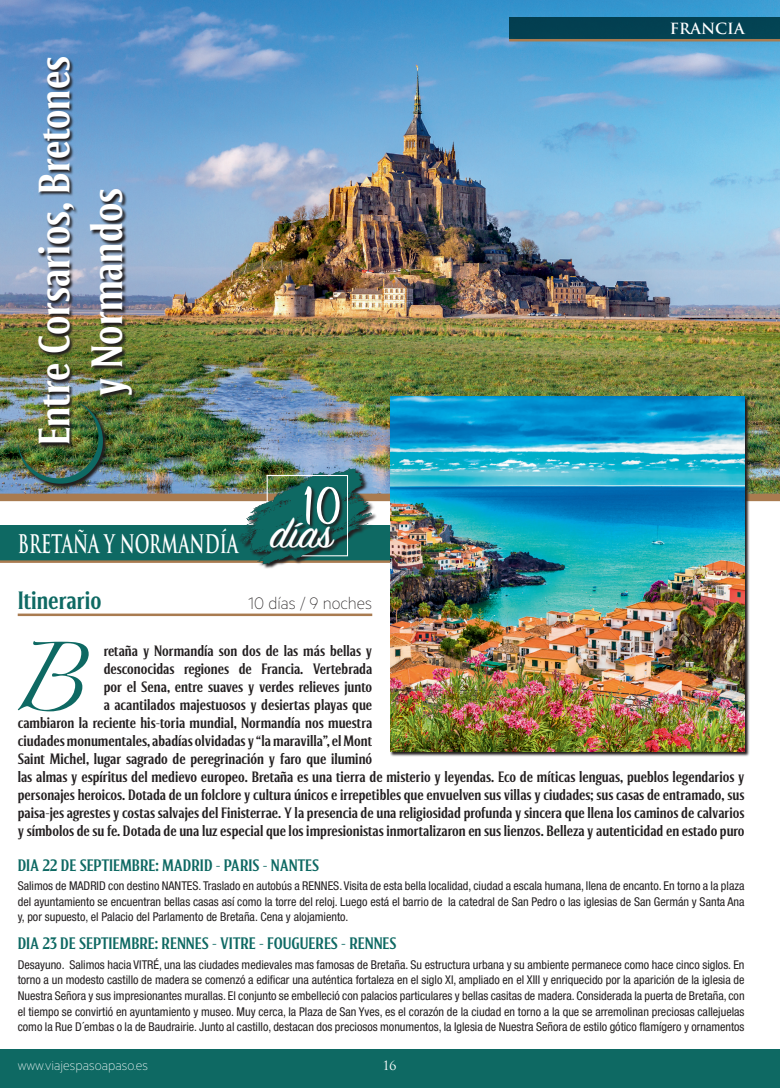
<style>
.page{position:relative;width:780px;height:1088px;background:#fff}
.page>*{position:absolute;margin:0;border:0;box-sizing:border-box;transform-origin:0 0}
.t1{font:61.25px "Zapfino";color:#0e6963}
.t2{font:47.25px "Sign Painter House Script";color:#fff}
.t3{font:43.75px "Schweppes";color:#fff}
.t4{font:700 25px "Trajan";color:#fff;scale:.64 1}
.t5{font:25px "Schweppes";color:#0e6963}
.t6{font:100 18.75px "Metric";color:#231f20}
.t7{font:16.62px "Schweppes";color:#0e6963}
.t8{font:15px "Schweppes";color:#231f20}
.t9{font:100 15px "Metric";color:#fff}
.t10{font:700 15px "Trajan";color:#fff}
.t11{font:12.5px "Trajan";color:#fff}
.t12{font:condensed 12.12px/15.6px "Helvetica Neue";color:#231f20;text-align:justify}
</style>
<div class="page">
<div style="left:0;top:1049px;width:780px;height:39px;background:#0e6963"></div>
<img style="left:0;top:0;width:780px;height:494px">
<img style="left:38px;top:57px;width:98px;height:391px">
<svg style="left:18px;top:403px;width:90px;height:86px"></svg>
<img style="left:18px;top:402px;width:85px;height:82px">
<div style="left:0;top:494px;width:780px;height:7px;background:#a97b50"></div>
<div style="left:0;top:525px;width:744px;height:35px;background:#0e6963"></div>
<hr style="left:0;top:560px;width:744px;height:3px;background:#a97b50">
<div style="left:509px;top:18px;width:271px;height:21px;background:#034152"></div>
<hr style="left:18px;top:613px;width:354px;height:3px;background:#a97b50">
<hr style="left:509px;top:39px;width:271px;height:2px;background:#a97b50">
<img style="left:237px;top:468px;width:140px;height:101px">
<img style="left:390px;top:397px;width:359px;height:359px">
<img style="left:390px;top:397px;width:354px;height:354px">
<img style="left:266px;top:468px;width:84px;height:88px">
<p class="t3" style="left:23px;top:445px;width:390px;rotate:-90deg">Entre Corsarios, Bretones</p>
<p class="t3" style="left:75px;top:395px;width:209px;rotate:-90deg">y Normandos</p>
<p class="t4" style="left:18px;top:528px;width:346px">BRETAÑA Y NORMANDÍA</p>
<p class="t2" style="left:270px;top:504px;width:63px">días</p>
<p class="t5" style="left:18px;top:582px;width:85px">Itinerario</p>
<p class="t6" style="left:248px;top:592px;width:126px">10 días / 9 noches</p>
<p class="t10" style="left:669px;top:19px;width:76px">FRANCIA</p>
<p class="t1" style="left:8px;top:653px;width:76px">B</p>
<p class="t8" style="left:104px;top:640px;width:270px">retaña y Normandía son dos de las más bellas y</p>
<p class="t8" style="left:104px;top:658px;width:270px">desconocidas regiones de Francia. Vertebrada</p>
<p class="t8" style="left:104px;top:676px;width:270px">por el Sena, entre suaves y verdes relieves junto</p>
<p class="t8" style="left:104px;top:694px;width:270px">a acantilados majestuosos y desiertas playas que</p>
<p class="t8" style="left:18px;top:712px;width:356px">cambiaron la reciente his-toria mundial, Normandía nos muestra</p>
<p class="t8" style="left:18px;top:730px;width:356px">ciudades monumentales, abadías olvidadas y “la maravilla”, el Mont</p>
<p class="t8" style="left:18px;top:748px;width:356px">Saint Michel, lugar sagrado de peregrinación y faro que iluminó</p>
<p class="t8" style="left:18px;top:766px;width:728px">las almas y espíritus del medievo europeo. Bretaña es una tierra de misterio y leyendas. Eco de míticas lenguas, pueblos legendarios y</p>
<p class="t8" style="left:18px;top:784px;width:728px">personajes heroicos. Dotada de un folclore y cultura únicos e irrepetibles que envuelven sus villas y ciudades; sus casas de entramado, sus</p>
<p class="t8" style="left:18px;top:802px;width:728px">paisa-jes agrestes y costas salvajes del Finisterrae. Y la presencia de una religiosidad profunda y sincera que llena los caminos de calvarios</p>
<p class="t8" style="left:18px;top:820px;width:728px">y símbolos de su fe. Dotada de una luz especial que los impresionistas inmortalizaron en sus lienzos. Belleza y autenticidad en estado puro</p>
<p class="t7" style="left:18px;top:853px;width:303px">DIA 22 DE SEPTIEMBRE: MADRID - PARIS - NANTES</p>
<p class="t12" style="left:18px;top:878px;width:728px">Salimos de MADRID con destino NANTES. Traslado en autobús a RENNES. Visita de esta bella localidad, ciudad a escala humana, llena de encanto. En torno a la plaza del ayuntamiento se encuentran bellas casas así como la torre del reloj. Luego está el barrio de la catedral de San Pedro o las iglesias de San Germán y Santa Ana y, por supuesto, el Palacio del Parlamento de Bretaña. Cena y alojamiento.</p>
<p class="t7" style="left:18px;top:931px;width:380px">DIA 23 DE SEPTIEMBRE: RENNES - VITRE - FOUGUERES - RENNES</p>
<p class="t12" style="left:18px;top:956px;width:728px">Desayuno. Salimos hacia VITRÉ, una las ciudades medievales mas famosas de Bretaña. Su estructura urbana y su ambiente permanece como hace cinco siglos. En torno a un modesto castillo de madera se comenzó a edificar una auténtica fortaleza en el siglo XI, ampliado en el XIII y enriquecido por la aparición de la iglesia de Nuestra Señora y sus impresionantes murallas. El conjunto se embelleció con palacios particulares y bellas casitas de madera. Considerada la puerta de Bretaña, con el tiempo se convirtió en ayuntamiento y museo. Muy cerca, la Plaza de San Yves, es el corazón de la ciudad en torno a la que se arremolinan preciosas callejuelas como la Rue D´embas o la de Baudrairie. Junto al castillo, destacan dos preciosos monumentos, la Iglesia de Nuestra Señora de estilo gótico flamígero y ornamentos</p>
<p class="t9" style="left:18px;top:1057px;width:132px">www.viajespasoapaso.es</p>
<p class="t11" style="left:383px;top:1058px;width:15px">16</p>
</div>
